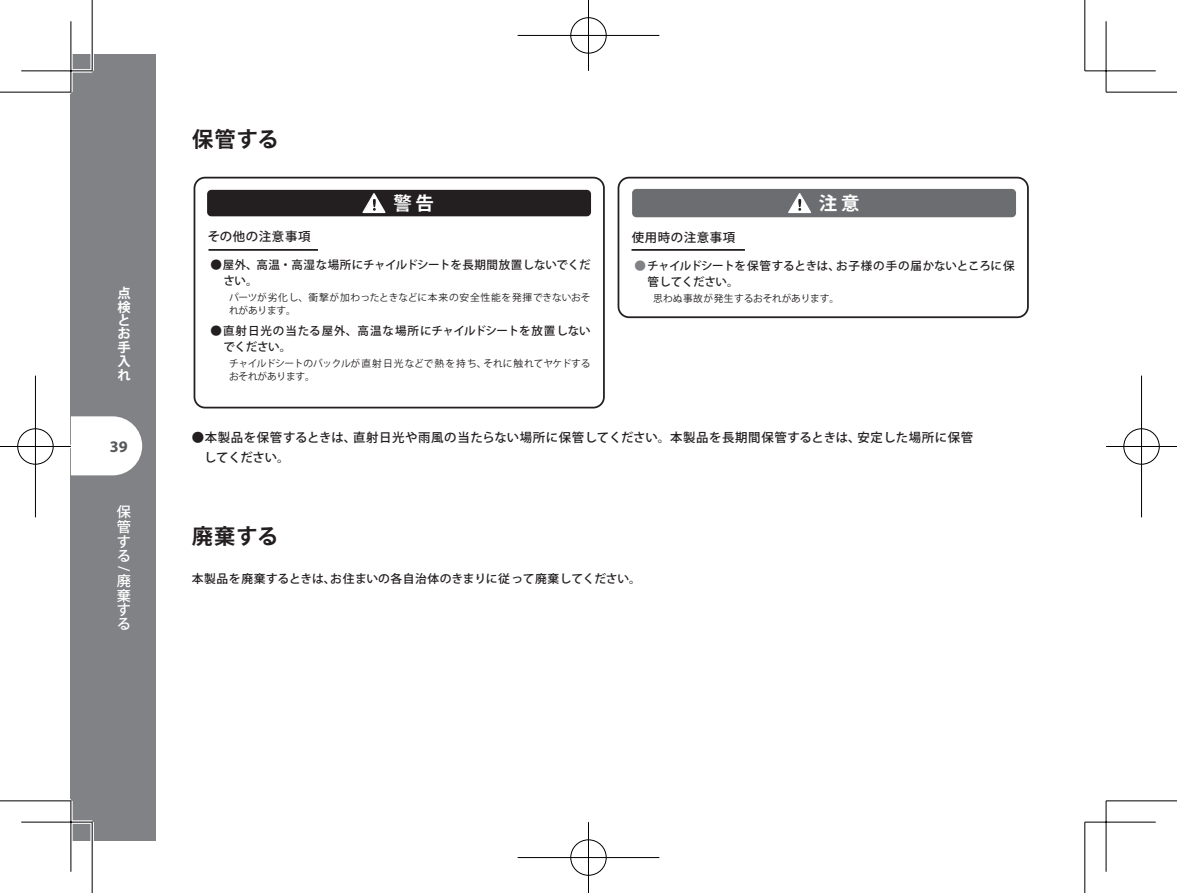
<style>
.page{position:relative;width:1177px;height:893px;background:#fff}
.page>*{position:absolute;margin:0;border:0;box-sizing:border-box;transform-origin:0 0}
.タイトル_16級{font:700 21.25px "Koz Go Pro";color:#231f20}
.タイトル_13級{font:700 21.25px "Koz Go Pro";color:#231f20}
.t1{font:700 18.5px "Koz Go Pro";color:#fff}
.t2{font:700 16px "Myriad Pro";color:#57585a}
.インデックス_下{font:500 14.25px/14.5px "Koz Go Pro";color:#fff;text-align:justify}
.t3{font:700 13.25px/13.8px "Koz Go Pro";color:#fff}
.本文_11級{font:500 12.5px "Koz Go Pro";letter-spacing:.05em;color:#231f20}
.警告タイトル_小{font:500 12.5px "Koz Go Pro";letter-spacing:.05em;color:#231f20}
.本文_11級-2{font:500 11.75px "Koz Go Pro";letter-spacing:.05em;color:#231f20}
.PL_大_注意{font:500 11.5px/16px "Koz Go Pro";letter-spacing:-.02em;color:#231f20}
.PL_大_警告{font:500 11.5px/16px "Koz Go Pro";letter-spacing:.03em;color:#231f20}
.PL_大_警告-2{font:500 11.5px/16px "Koz Go Pro";letter-spacing:-.02em;color:#231f20}
.PL_小{font:9.75px/12.5px "Koz Go Pro";letter-spacing:-.02em;color:#231f20}
.s1{font-weight:700}
.s2{font-weight:700;color:#808285}
</style>
<div class="page">
<div style="left:71px;top:54px;width:85px;height:787px;background:#808285"></div>
<div style="left:193px;top:177px;width:412px;height:231px;border:2px solid #231f20;border-radius:11px"></div>
<div style="left:617px;top:177px;width:411px;height:141px;border:2px solid #231f20;border-radius:11px"></div>
<hr style="left:208px;top:249px;width:110px;height:2px;background:#231f20">
<hr style="left:631px;top:249px;width:114px;height:2px;background:#231f20">
<div style="left:207px;top:190px;width:384px;height:26px;background:#231f20;border-radius:4px"></div>
<svg style="left:362px;top:193px;width:23px;height:20px"></svg>
<div style="left:632px;top:189px;width:384px;height:28px;background:#6c6d70;border-radius:4px"></div>
<svg style="left:788px;top:193px;width:23px;height:20px"></svg>
<svg style="left:71px;top:416px;width:71px;height:60px;background:#f1f2f2"></svg>
<svg style="left:0;top:91px;width:71px;height:3px"></svg>
<svg style="left:1107px;top:91px;width:69px;height:1px"></svg>
<svg style="left:0;top:799px;width:71px;height:3px"></svg>
<svg style="left:1107px;top:801px;width:69px;height:1px"></svg>
<svg style="left:90px;top:0;width:4px;height:71px"></svg>
<svg style="left:90px;top:822px;width:4px;height:71px"></svg>
<svg style="left:1085px;top:0;width:1px;height:69px"></svg>
<svg style="left:1085px;top:824px;width:1px;height:69px"></svg>
<svg style="left:21px;top:69px;width:71px;height:4px"></svg>
<svg style="left:1084px;top:69px;width:71px;height:3px"></svg>
<svg style="left:21px;top:820px;width:71px;height:4px"></svg>
<svg style="left:1084px;top:821px;width:71px;height:3px"></svg>
<svg style="left:69px;top:21px;width:4px;height:71px"></svg>
<svg style="left:69px;top:801px;width:4px;height:71px"></svg>
<hr style="left:1104px;top:21px;width:3px;height:71px;background:#fff">
<hr style="left:1104px;top:801px;width:3px;height:71px;background:#fff">
<hr style="left:0;top:92px;width:71px;height:1px;background:#000">
<hr style="left:1106px;top:92px;width:70px;height:1px;background:#000">
<hr style="left:0;top:800px;width:71px;height:1px;background:#000">
<hr style="left:1106px;top:800px;width:70px;height:1px;background:#000">
<hr style="left:92px;top:0;width:1px;height:71px;background:#000">
<hr style="left:92px;top:822px;width:1px;height:71px;background:#000">
<hr style="left:1084px;top:0;width:1px;height:71px;background:#000">
<hr style="left:1084px;top:822px;width:1px;height:71px;background:#000">
<hr style="left:21px;top:70px;width:71px;height:1px;background:#000">
<hr style="left:1084px;top:70px;width:71px;height:1px;background:#000">
<hr style="left:21px;top:822px;width:71px;height:1px;background:#000">
<hr style="left:1084px;top:822px;width:71px;height:1px;background:#000">
<hr style="left:70px;top:21px;width:1px;height:71px;background:#000">
<hr style="left:70px;top:801px;width:1px;height:71px;background:#000">
<hr style="left:1105px;top:21px;width:1px;height:71px;background:#000">
<hr style="left:1105px;top:801px;width:1px;height:71px;background:#000">
<div style="left:569px;top:16px;width:39px;height:39px;border:4px solid #fff;border-radius:50%"></div>
<hr style="left:517px;top:34px;width:142px;height:3px;background:#fff">
<hr style="left:586px;top:0;width:4px;height:71px;background:#fff">
<div style="left:570px;top:17px;width:36px;height:37px;border:1px solid #000;border-radius:50%"></div>
<hr style="left:517px;top:35px;width:142px;height:1px;background:#000">
<hr style="left:588px;top:0;width:1px;height:71px;background:#000">
<div style="left:569px;top:838px;width:39px;height:39px;border:4px solid #fff;border-radius:50%"></div>
<hr style="left:517px;top:856px;width:142px;height:3px;background:#fff">
<hr style="left:586px;top:822px;width:4px;height:71px;background:#fff">
<div style="left:570px;top:839px;width:36px;height:37px;border:1px solid #000;border-radius:50%"></div>
<hr style="left:517px;top:857px;width:142px;height:1px;background:#000">
<hr style="left:588px;top:822px;width:1px;height:71px;background:#000">
<div style="left:16px;top:427px;width:39px;height:39px;border:4px solid #fff;border-radius:50%"></div>
<hr style="left:0;top:445px;width:71px;height:3px;background:#fff">
<hr style="left:34px;top:376px;width:3px;height:141px;background:#fff">
<div style="left:17px;top:428px;width:37px;height:37px;border:1px solid #000;border-radius:50%"></div>
<hr style="left:0;top:446px;width:71px;height:1px;background:#000">
<hr style="left:35px;top:376px;width:1px;height:141px;background:#000">
<div style="left:1121px;top:427px;width:39px;height:39px;border:4px solid #fff;border-radius:50%"></div>
<hr style="left:1106px;top:445px;width:70px;height:3px;background:#fff">
<hr style="left:1139px;top:376px;width:4px;height:141px;background:#fff">
<div style="left:1123px;top:428px;width:36px;height:37px;border:1px solid #000;border-radius:50%"></div>
<hr style="left:1106px;top:446px;width:70px;height:1px;background:#000">
<hr style="left:1141px;top:376px;width:1px;height:141px;background:#000">
<h3 class="t3" style="left:117px;top:287px;width:15px">点検とお手入れ</h3>
<h3 class="t2" style="left:110px;top:437px;width:19px">39</h3>
<p class="インデックス_下" style="left:117px;top:506px;width:16px">保管する</p>
<p class="インデックス_下" style="left:130px;top:566px;width:7px;rotate:90deg">/</p>
<p class="インデックス_下" style="left:117px;top:574px;width:15px">廃棄する</p>
<p class="タイトル_16級" style="left:192px;top:125px;width:88px">保管する</p>
<p class="t1" style="left:393px;top:191px;width:42px">警告</p>
<p class="t1" style="left:818px;top:191px;width:42px">注意</p>
<p class="警告タイトル_小" style="left:208px;top:229px;width:104px">その他の注意事項</p>
<p class="PL_大_警告-2" style="left:223px;top:257px;width:369px;text-indent:-13px"><span class="s1">●</span>屋外、高温・高湿な場所にチャイルドシートを長期間放置しないでください。</p>
<p class="PL_小" style="left:229px;top:292px;width:363px">パーツが劣化し、衝撃が加わったときなどに本来の安全性能を発揮できないおそれがあります。</p>
<p class="PL_大_警告" style="left:223px;top:323px;width:369px;text-indent:-13px"><span class="s1">●</span>直射日光の当たる屋外、高温な場所にチャイルドシートを放置しないでください。</p>
<p class="PL_小" style="left:229px;top:358px;width:363px">チャイルドシートのバックルが直射日光などで熱を持ち、それに触れてヤケドするおそれがあります。</p>
<p class="警告タイトル_小" style="left:631px;top:230px;width:105px">使用時の注意事項</p>
<p class="PL_大_注意" style="left:647px;top:258px;width:369px;text-indent:-13px"><span class="s2">●</span>チャイルドシートを保管するときは、お子様の手の届かないところに保管してください。</p>
<p class="PL_小" style="left:653px;top:293px;width:188px">思わぬ事故が発生するおそれがあります。</p>
<p class="本文_11級" style="left:192px;top:429px;width:782px">●本製品を保管するときは、直射日光や雨風の当たらない場所に保管してください。本製品を長期間保管するときは、安定した場所に保管</p>
<p class="本文_11級" style="left:204px;top:449px;width:87px">してください。</p>
<p class="タイトル_13級" style="left:192px;top:523px;width:88px">廃棄する</p>
<p class="本文_11級-2" style="left:192px;top:571px;width:450px">本製品を廃棄するときは、お住まいの各自治体のきまりに従って廃棄してください。</p>
</div>
